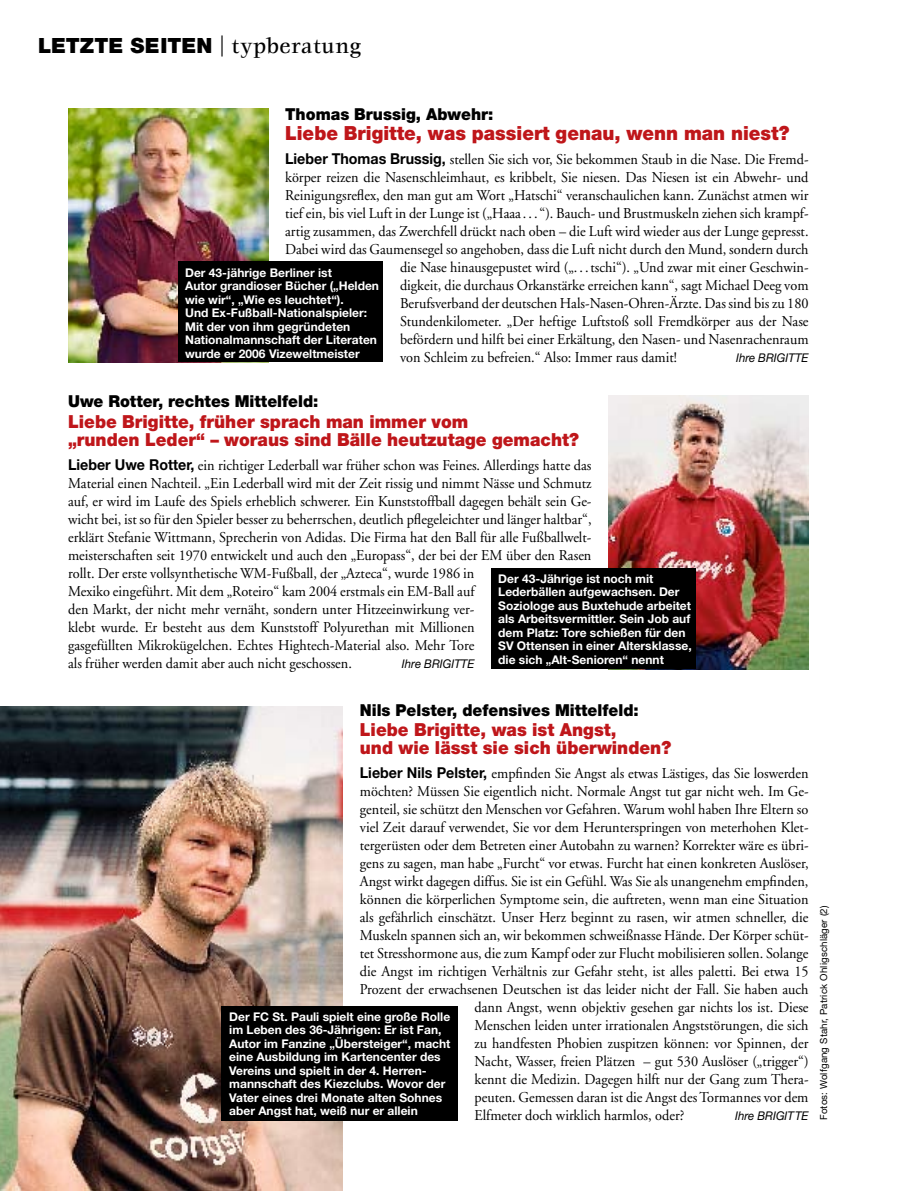
<style>
.page{position:relative;width:915px;height:1191px;background:#fff}
.page>*{position:absolute;margin:0;border:0;box-sizing:border-box;transform-origin:0 0}
.t1{font:900 21px "Helvetica Neue LT";color:#000}
.t2{font:900 19.5px "Helvetica Neue LT";color:#bf161a;scale:.95 1}
.t3{font:900 18px/18px "Helvetica Neue LT";color:#bf161a;scale:.95 1}
.t4{font:900 16.5px "Helvetica Neue LT";color:#000;scale:.95 1}
.t5{font:15px/18px "Adobe Garamond LT";color:#000;scale:.95 1}
.t6{font:700 12px/13.5px "Helvetica Neue LT";color:#fff}
.t7{font:italic 12px "Helvetica Neue LT";color:#000;scale:.95 1}
.t8{font:9.75px "Helvetica Neue LT";letter-spacing:.015em;color:#000}
.s1{font-weight:300}
.s2{font-family:"Veljovic LT";font-weight:500;font-size:22.5px}
.s3{font-family:"Helvetica Neue LT";font-weight:700}
</style>
<div class="page">
<img style="left:608px;top:395px;width:200px;height:274px">
<img style="left:0;top:706px;width:343px;height:485px">
<div style="left:221px;top:1006px;width:236px;height:114px;background:#000"></div>
<div style="left:491px;top:568px;width:204px;height:100px;background:#000"></div>
<img style="left:68px;top:108px;width:200px;height:254px">
<div style="left:179px;top:261px;width:204px;height:101px;background:#000"></div>
<h1 class="t1" style="left:38px;top:33px;width:324px">Letzte SeiteN <span class="s1">|</span> <span class="s2">typberatung</span></h1>
<p class="t4" style="left:285px;top:104px;width:221px">Thomas Brussig, Abwehr:</p>
<h2 class="t2" style="left:285px;top:122px;width:532px">Liebe Brigitte, was passiert genau, wenn man niest?</h2>
<p class="t5" style="left:285px;top:151px;width:552px"><span class="s3">Lieber Thomas Brussig,</span> stellen Sie sich vor, Sie bekommen Staub in die Nase. Die Fremd-</p>
<p class="t5" style="left:285px;top:169px;width:552px">körper reizen die Nasenschleimhaut, es kribbelt, Sie niesen. Das Niesen ist ein Abwehr- und</p>
<p class="t5" style="left:285px;top:187px;width:552px">Reinigungsreflex, den man gut am Wort „Hatschi“ veranschaulichen kann. Zunächst atmen wir</p>
<p class="t5" style="left:285px;top:205px;width:552px">tief ein, bis viel Luft in der Lunge ist („Haaa . . . “). Bauch- und Brustmuskeln ziehen sich krampf-</p>
<p class="t5" style="left:285px;top:223px;width:552px">artig zusammen, das Zwerchfell drückt nach oben – die Luft wird wieder aus der Lunge gepresst.</p>
<p class="t5" style="left:285px;top:241px;width:552px">Dabei wird das Gaumensegel so angehoben, dass die Luft nicht durch den Mund, sondern durch</p>
<p class="t5" style="left:400px;top:259px;width:431px">die Nase hinausgepustet wird („. . . tschi“). „Und zwar mit einer Geschwin-</p>
<p class="t5" style="left:400px;top:277px;width:431px">digkeit, die durchaus Orkanstärke erreichen kann“, sagt Michael Deeg vom</p>
<p class="t5" style="left:400px;top:295px;width:431px">Berufsverband der deutschen Hals-Nasen-Ohren-Ärzte. Das sind bis zu 180</p>
<p class="t5" style="left:400px;top:313px;width:431px">Stundenkilometer. „Der heftige Luftstoß soll Fremdkörper aus der Nase</p>
<p class="t5" style="left:400px;top:331px;width:431px">befördern und hilft bei einer Erkältung, den Nasen- und Nasenrachenraum</p>
<p class="t5" style="left:400px;top:349px;width:293px">von Schleim zu befreien.“ Also: Immer raus damit!</p>
<p class="t7" style="left:735px;top:351px;width:64px">Ihre BRIGITTE</p>
<p class="t4" style="left:68px;top:391px;width:265px">Uwe Rotter, rechtes Mittelfeld:</p>
<p class="t3" style="left:68px;top:412px;width:539px">Liebe Brigitte, früher sprach man immer vom<br>„runden Leder“ – woraus sind Bälle heutzutage gemacht?</p>
<p class="t5" style="left:68px;top:456px;width:552px"><span class="s3">Lieber Uwe Rotter,</span> ein richtiger Lederball war früher schon was Feines. Allerdings hatte das Material einen Nachteil. „Ein Lederball wird mit der Zeit rissig und nimmt Nässe und Schmutz auf, er wird im Laufe des Spiels erheblich schwerer. Ein Kunststoffball dagegen behält sein Ge&shy;wicht bei, ist so für den Spieler besser zu beherrschen, deutlich pflegeleichter und länger haltbar“, erklärt Stefanie Wittmann, Sprecherin von Adidas. Die Firma hat den Ball für alle Fußballwelt&shy;meisterschaften seit 1970 entwickelt und auch den „Europass“, der bei der EM über den Rasen rollt. Der erste vollsynthetische WM-Fußball, der „Azteca“, wurde 1986 in<br>Mexiko eingeführt. Mit dem „Roteiro“ kam 2004 erstmals ein EM-Ball auf<br>den Markt, der nicht mehr vernäht, sondern unter Hitzeeinwirkung ver-<br>klebt wurde. Er besteht aus dem Kunststoff Polyurethan mit Millionen<br>gasgefüllten Mikrokügelchen. Echtes Hightech-Material also. Mehr Tore<br>als früher werden damit aber auch nicht geschossen.</p>
<p class="t6" style="left:185px;top:265px;width:195px">Der 43-jährige Berliner ist<br>Autor grandioser Bücher („Helden wie wir“, „Wie es leuchtet“).<br>Und Ex-Fußball-Nationalspieler:<br>Mit der von ihm gegründeten<br>Nationalmannschaft der Literaten wurde er 2006 Vizeweltmeister</p>
<p class="t6" style="left:498px;top:571px;width:195px">Der 43-Jährige ist noch mit<br>Lederbällen aufgewachsen. Der<br>Soziologe aus Buxtehude arbeitet als Arbeitsvermittler. Sein Job auf dem Platz: Tore schießen für den<br>SV Ottensen in einer Altersklasse, die sich „Alt-Senioren“ nennt</p>
<p class="t7" style="left:402px;top:656px;width:64px">Ihre BRIGITTE</p>
<p class="t4" style="left:360px;top:700px;width:295px">Nils Pelster, defensives Mittelfeld:</p>
<p class="t3" style="left:360px;top:720px;width:329px">Liebe Brigitte, was ist Angst,<br>und wie lässt sie sich überwinden?</p>
<p class="t5" style="left:360px;top:764px;width:473px"><span class="s3">Lieber Nils Pelster,</span> empfinden Sie Angst als etwas Lästiges, das Sie loswerden</p>
<p class="t5" style="left:360px;top:782px;width:473px">möchten? Müssen Sie eigentlich nicht. Normale Angst tut gar nicht weh. Im Ge-</p>
<p class="t5" style="left:360px;top:800px;width:473px">genteil, sie schützt den Menschen vor Gefahren. Warum wohl haben Ihre Eltern so</p>
<p class="t5" style="left:360px;top:818px;width:473px">viel Zeit darauf verwendet, Sie vor dem Herunterspringen von meterhohen Klet-</p>
<p class="t5" style="left:360px;top:836px;width:473px">tergerüsten oder dem Betreten einer Autobahn zu warnen? Korrekter wäre es übri-</p>
<p class="t5" style="left:360px;top:854px;width:473px">gens zu sagen, man habe „Furcht“ vor etwas. Furcht hat einen konkreten Auslöser,</p>
<p class="t5" style="left:360px;top:872px;width:473px">Angst wirkt dagegen diffus. Sie ist ein Gefühl. Was Sie als unangenehm empfinden,</p>
<p class="t5" style="left:360px;top:890px;width:473px">können die körperlichen Symptome sein, die auftreten, wenn man eine Situation</p>
<p class="t5" style="left:360px;top:908px;width:473px">als gefährlich einschätzt. Unser Herz beginnt zu rasen, wir atmen schneller, die</p>
<p class="t5" style="left:360px;top:926px;width:473px">Muskeln spannen sich an, wir bekommen schweißnasse Hände. Der Körper schüt-</p>
<p class="t5" style="left:360px;top:944px;width:473px">tet Stresshormone aus, die zum Kampf oder zur Flucht mobilisieren sollen. Solange</p>
<p class="t5" style="left:360px;top:962px;width:473px">die Angst im richtigen Verhältnis zur Gefahr steht, ist alles paletti. Bei etwa 15</p>
<p class="t5" style="left:360px;top:980px;width:473px">Prozent der erwachsenen Deutschen ist das leider nicht der Fall. Sie haben auch</p>
<p class="t5" style="left:474px;top:998px;width:353px">dann Angst, wenn objektiv gesehen gar nichts los ist. Diese</p>
<p class="t5" style="left:474px;top:1016px;width:353px">Menschen leiden unter irrationalen Angststörungen, die sich</p>
<p class="t5" style="left:474px;top:1034px;width:353px">zu handfesten Phobien zuspitzen können: vor Spinnen, der</p>
<p class="t5" style="left:474px;top:1052px;width:353px">Nacht, Wasser, freien Plätzen – gut 530 Auslöser („trigger“)</p>
<p class="t5" style="left:474px;top:1070px;width:353px">kennt die Medizin. Dagegen hilft nur der Gang zum Thera-</p>
<p class="t5" style="left:474px;top:1088px;width:353px">peuten. Gemessen daran ist die Angst des Tormannes vor dem</p>
<p class="t5" style="left:474px;top:1106px;width:222px">Elfmeter doch wirklich harmlos, oder?</p>
<p class="t7" style="left:734px;top:1108px;width:79px">Ihre Brigitte</p>
<p class="t6" style="left:229px;top:1009px;width:223px">Der FC St. Pauli spielt eine große Rolle im Leben des 36-Jährigen: Er ist Fan, Autor im Fanzine „Übersteiger“, macht eine Ausbildung im Kartencenter des Vereins und spielt in der 4. Herren&shy;mannschaft des Kiezclubs. Wovor der Vater eines drei Monate alten Sohnes aber Angst hat, weiß nur er allein</p>
<p class="t8" style="left:817px;top:1120px;width:216px;rotate:-90deg">Fotos: Wolfgang Stahr, Patrick Ohligschläger (2)</p>
</div>
